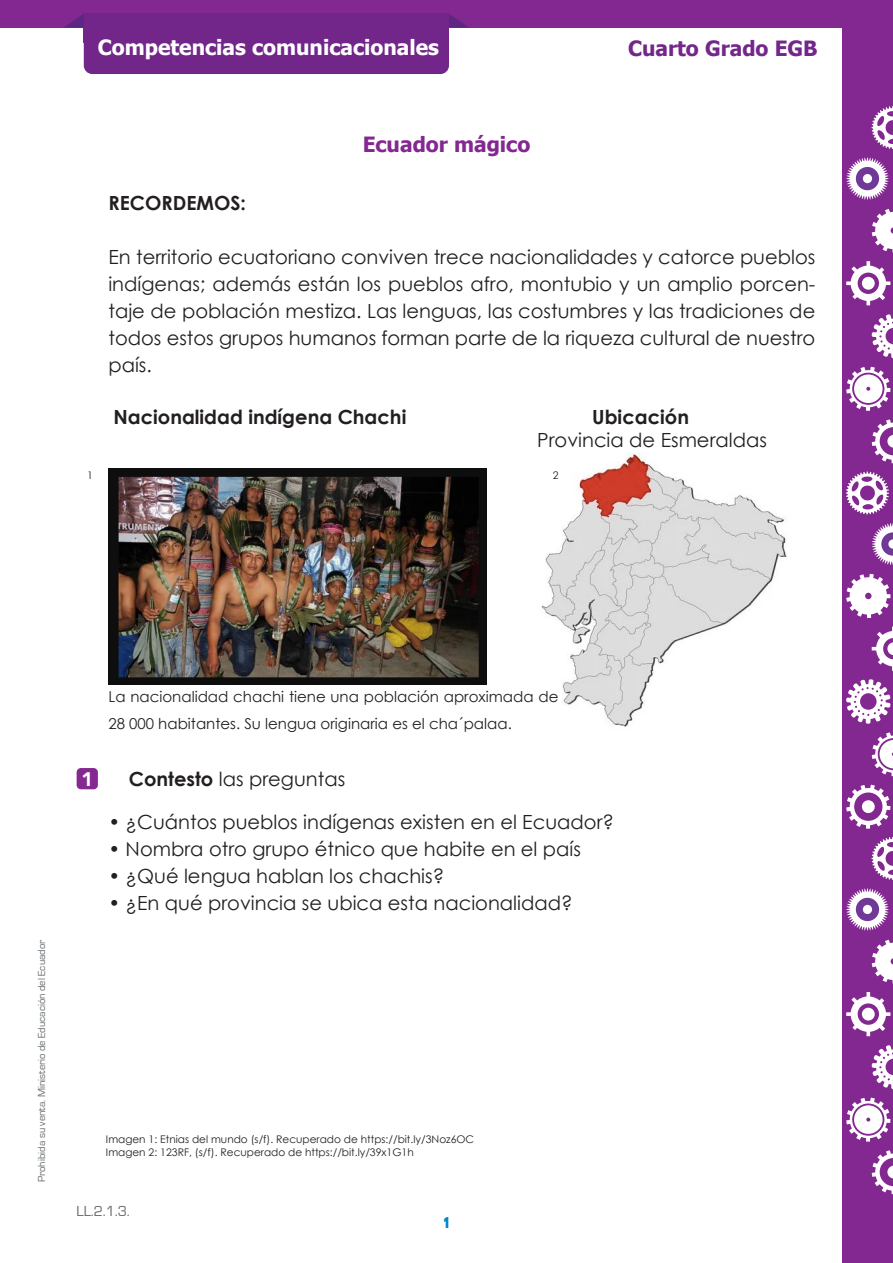
<style>
.page{position:relative;width:893px;height:1263px;background:#fff}
.page>*{position:absolute;margin:0;border:0;box-sizing:border-box;transform-origin:0 0}
.t1{font:700 21px "Tahoma";color:#fff}
.t2{font:700 21px "Tahoma";color:#73278a}
.Tema{font:700 21px "Tahoma";color:#832890}
.Actividades{font:19.5px/27px "Century Gothic";color:#231f20;text-align:justify}
.Actividades-2{font:700 19.5px "Century Gothic";color:#231f20}
.Numero{font:19.5px "Century Gothic";color:#231f20}
.Subtitulo{font:900 19.5px "Avenir LT Std";color:#fff}
.Actividades-3{font:15px/27px "Century Gothic";color:#231f20}
.t3{font:15px "Eurostile";color:#646a6d}
.t4{font:15px "Metrosant";color:#0086cc}
.credito{font:10.5px "Century Gothic";color:#231f20}
.t5{font:10.5px "Eurostile";color:#646a6d}
.s1{font-weight:700}
</style>
<div class="page">
<div style="left:0;top:0;width:893px;height:28px;background:#832890"></div>
<div style="left:842px;top:0;width:51px;height:1263px;background:#832890"></div>
<svg style="left:872px;top:939px;width:21px;height:44px"></svg>
<svg style="left:872px;top:1045px;width:21px;height:44px"></svg>
<svg style="left:846px;top:1097px;width:44px;height:44px"></svg>
<svg style="left:846px;top:992px;width:44px;height:44px"></svg>
<svg style="left:872px;top:1150px;width:21px;height:44px"></svg>
<svg style="left:846px;top:888px;width:43px;height:43px"></svg>
<div style="left:856px;top:898px;width:23px;height:23px;background:#713996;border-radius:50%"></div>
<div style="left:863px;top:905px;width:9px;height:9px;background:#fff;border-radius:50%"></div>
<svg style="left:872px;top:837px;width:21px;height:43px"></svg>
<svg style="left:846px;top:574px;width:44px;height:44px"></svg>
<svg style="left:846px;top:679px;width:44px;height:45px"></svg>
<svg style="left:872px;top:732px;width:21px;height:44px"></svg>
<svg style="left:872px;top:627px;width:21px;height:44px"></svg>
<svg style="left:846px;top:785px;width:44px;height:44px"></svg>
<div style="left:862px;top:800px;width:13px;height:13px;background:#fff;border-radius:50%"></div>
<svg style="left:872px;top:523px;width:21px;height:42px"></svg>
<svg style="left:846px;top:472px;width:43px;height:42px"></svg>
<svg style="left:872px;top:209px;width:21px;height:44px"></svg>
<svg style="left:872px;top:314px;width:21px;height:44px"></svg>
<svg style="left:846px;top:367px;width:44px;height:44px"></svg>
<svg style="left:846px;top:261px;width:44px;height:44px"></svg>
<svg style="left:872px;top:419px;width:21px;height:44px"></svg>
<svg style="left:846px;top:157px;width:43px;height:43px"></svg>
<div style="left:856px;top:167px;width:23px;height:23px;background:#713996;border-radius:50%"></div>
<div style="left:863px;top:174px;width:9px;height:9px;background:#fff;border-radius:50%"></div>
<svg style="left:872px;top:106px;width:21px;height:43px"></svg>
<div style="left:84px;top:14px;width:365px;height:60px;background:#72268a;border-radius:9px"></div>
<div style="left:84px;top:14px;width:365px;height:29px;background:#72268a"></div>
<svg style="left:64px;top:14px;width:20px;height:14px"></svg>
<svg style="left:449px;top:14px;width:20px;height:14px"></svg>
<div style="left:77px;top:768px;width:21px;height:21px;background:#842990;border-radius:4px"></div>
<img style="left:108px;top:468px;width:378px;height:216px">
<img style="left:541px;top:453px;width:246px;height:274px">
<p class="t1" style="left:98px;top:33px;width:343px">Competencias comunicacionales</p>
<p class="Tema" style="left:363px;top:130px;width:169px">Ecuador mágico</p>
<p class="t2" style="left:628px;top:34px;width:191px">Cuarto Grado EGB</p>
<p class="credito" style="left:87px;top:468px;width:7px">1</p>
<p class="Actividades-2" style="left:108px;top:191px;width:139px">RECORDEMOS:</p>
<p class="Actividades" style="left:108px;top:243px;width:708px">En territorio ecuatoriano conviven trece nacionalidades y catorce pueblos indígenas; además están los pueblos afro, montubio y un amplio porcen&shy;taje de población mestiza. Las lenguas, las costumbres y las tradiciones de todos estos grupos humanos forman parte de la riqueza cultural de nuestro país.</p>
<p class="Actividades-2" style="left:113px;top:405px;width:294px">Nacionalidad indígena Chachi</p>
<p class="Actividades-2" style="left:592px;top:405px;width:98px">Ubicación</p>
<p class="Actividades" style="left:537px;top:426px;width:231px">Provincia de Esmeraldas</p>
<p class="credito" style="left:553px;top:468px;width:7px">2</p>
<p class="t5" style="left:36px;top:1182px;width:244px;rotate:-90deg">Prohibida su venta. Ministerio de Educación del Ecuador</p>
<p class="Actividades-3" style="left:108px;top:683px;width:452px">La nacionalidad chachi tiene una población aproximada de<br>28 000 habitantes. Su lengua originaria es el cha´palaa.</p>
<p class="Subtitulo" style="left:81px;top:767px;width:13px">1</p>
<p class="Numero" style="left:129px;top:766px;width:218px"><span class="s1">Contesto</span> las preguntas</p>
<p class="Actividades" style="left:108px;top:808px;width:507px">• ¿Cuántos pueblos indígenas existen en el Ecuador?</p>
<p class="Actividades" style="left:108px;top:835px;width:474px">• Nombra otro grupo étnico que habite en el país</p>
<p class="Actividades" style="left:108px;top:862px;width:337px">• ¿Qué lengua hablan los chachis?</p>
<p class="Actividades" style="left:108px;top:889px;width:466px">• ¿En qué provincia se ubica esta nacionalidad?</p>
<p class="credito" style="left:106px;top:1132px;width:370px">Imagen 1: Etnias del mundo (s/f). Recuperado de https://bit.ly/3Noz6OC</p>
<p class="credito" style="left:106px;top:1144px;width:309px">Imagen 2: 123RF, (s/f). Recuperado de https://bit.ly/39x1G1h</p>
<p class="t3" style="left:77px;top:1203px;width:55px">LL.2.1.3.</p>
<p class="t4" style="left:443px;top:1213px;width:8px">1</p>
</div>
